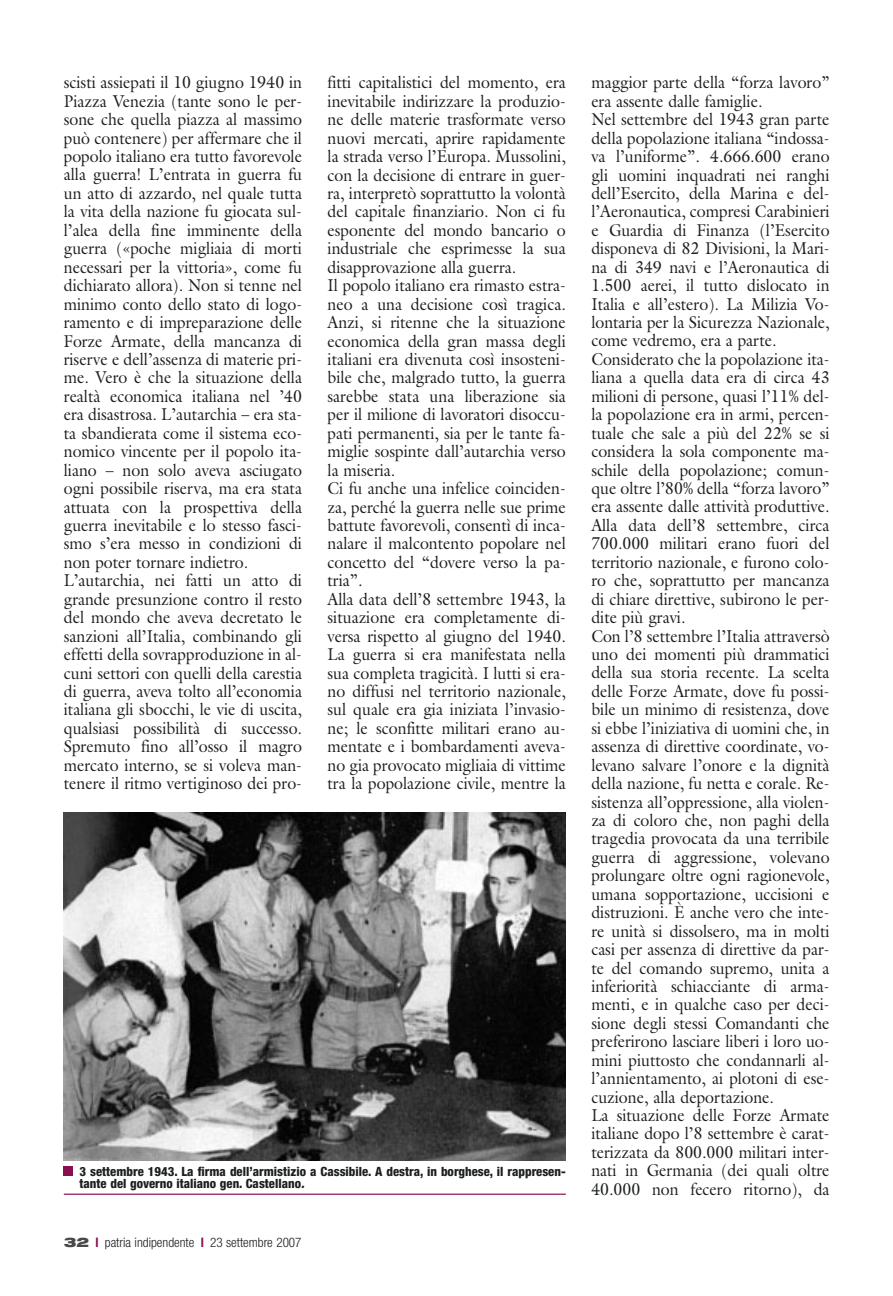
<style>
.page{position:relative;width:893px;height:1296px;background:#fff}
.page>*{position:absolute;margin:0;border:0;box-sizing:border-box;transform-origin:0 0}
.t1{font:17.25px/18.5px "Galliard";color:#1c1f20;scale:.92 1}
.t2{font:300 condensed 13.2px "Helvetica Neue";color:#1c1f20}
.t3{font:800 condensed 12.75px/12.8px "Helvetica Neue";color:#1c1f20}
.s1{font-style:italic}
.s2{font-weight:900;font-stretch:expanded;color:#47494a}
.s3{font-weight:700;color:#880f50}
</style>
<div class="page">
<img style="left:64px;top:812px;width:502px;height:349px">
<hr style="left:64px;top:1194px;width:502px;height:1px;background:#880f50">
<div style="left:64px;top:1166px;width:9px;height:10px;background:#880f50"></div>
<p class="t1" style="left:64px;top:75px;width:260px">scisti assiepati il 10 giugno 1940 in Piazza Venezia (tante sono le per&shy;sone che quella piazza al massimo può contenere) per affermare che il popolo italiano era tutto favorevole alla guerra! L’entrata in guerra fu un atto di azzardo, nel quale tutta la vita della nazione fu giocata sul&shy;l’alea della fine imminente della guerra («poche migliaia di morti necessari per la vittoria», come fu dichiarato allora). Non si tenne nel minimo conto dello stato di logo&shy;ramento e di impreparazione delle Forze Armate, della mancanza di riserve e dell’assenza di materie pri&shy;me. Vero è che la situazione della realtà economica italiana nel ’40 era disastrosa. L’autarchia – era sta&shy;ta sbandierata come il sistema eco&shy;nomico vincente per il popolo ita&shy;liano – non solo aveva asciugato ogni possibile riserva, ma era stata attuata con la prospettiva della guerra inevitabile e lo stesso fasci&shy;smo s’era messo in condizioni di non poter tornare indietro.<br>L’autarchia, nei fatti un atto di grande presunzione contro il resto del mondo che aveva decretato le sanzioni all’Italia, combinando gli effetti della sovrapproduzione in al&shy;cuni settori con quelli della carestia di guerra, aveva tolto all’economia italiana gli sbocchi, le vie di uscita, qualsiasi possibilità di successo.<br>Spremuto fino all’osso il magro mercato interno, se si voleva man&shy;tenere il ritmo vertiginoso dei pro-</p>
<p class="t1" style="left:327px;top:75px;width:260px">fitti capitalistici del momento, era inevitabile indirizzare la produzio&shy;ne delle materie trasformate verso nuovi mercati, aprire rapidamente la strada verso l’Europa. Mussolini, con la decisione di entrare in guer&shy;ra, interpretò soprattutto la volontà del capitale finanziario. Non ci fu esponente del mondo bancario o industriale che esprimesse la sua disapprovazione alla guerra.<br>Il popolo italiano era rimasto estra&shy;neo a una decisione così tragica.<br>Anzi, si ritenne che la situazione economica della gran massa degli italiani era divenuta così insosteni&shy;bile che, malgrado tutto, la guerra sarebbe stata una liberazione sia per il milione di lavoratori disoccu&shy;pati permanenti, sia per le tante fa&shy;miglie sospinte dall’autarchia verso la miseria.<br>Ci fu anche una infelice coinciden&shy;za, perché la guerra nelle sue prime battute favorevoli, consentì di inca&shy;nalare il malcontento popolare nel concetto del “dovere verso la pa&shy;tria”.<br>Alla data dell’8 settembre 1943, la situazione era completamente di&shy;versa rispetto al giugno del 1940.<br>La guerra si era manifestata nella sua completa tragicità. I lutti si era&shy;no diffusi nel territorio nazionale, sul quale era gia iniziata l’invasio&shy;ne; le sconfitte militari erano au&shy;mentate e i bombardamenti aveva&shy;no gia provocato migliaia di vittime tra la popolazione civile, mentre la</p>
<p class="t1" style="left:591px;top:75px;width:260px">maggior parte della “forza lavoro” era assente dalle famiglie.<br>Nel settembre del 1943 gran parte della popolazione italiana “indossa&shy;va l’uniforme”. 4.666.600 erano gli uomini inquadrati nei ranghi dell’Esercito, della Marina e del&shy;l’Aeronautica, compresi Carabinieri e Guardia di Finanza (l’Esercito disponeva di 82 Divisioni, la Mari&shy;na di 349 navi e l’Aeronautica di 1.500 aerei, il tutto dislocato in Italia e all’estero). La Milizia Vo&shy;lontaria per la Sicurezza Nazionale, come vedremo, era a parte.<br>Considerato che la popolazione ita&shy;liana a quella data era di circa 43 milioni di persone, quasi l’11% del&shy;la popolazione era in armi, percen&shy;tuale che sale a più del 22% se si considera la sola componente ma&shy;schile della popolazione; comun&shy;que oltre l’80% della “forza lavoro” era assente dalle attività produttive.<br>Alla data dell’8 settembre, circa 700.000 militari erano fuori del territorio nazionale, e furono colo&shy;ro che, soprattutto per mancanza di chiare direttive, subirono le per&shy;dite più gravi.<br>Con l’8 settembre l’Italia attraversò uno dei momenti più drammatici della sua storia recente. La scelta delle Forze Armate, dove fu possi&shy;bile un minimo di resistenza, dove si ebbe l’iniziativa di uomini che, in assenza di direttive coordinate, vo&shy;levano salvare l’onore e la dignità della nazione, fu netta e corale. Re&shy;sistenza all’oppressione, alla violen&shy;za di coloro che, non paghi della tragedia provocata da una terribile guerra di aggressione, volevano prolungare oltre ogni ragionevole, umana sopportazione, uccisioni e distruzioni. È anche vero che inte&shy;re unità si dissolsero, ma in molti casi per assenza di direttive da par&shy;te del comando supremo, unita a inferiorità schiacciante di arma&shy;menti, e in qualche caso per deci&shy;sione degli stessi Comandanti che preferirono lasciare liberi i loro uo&shy;mini piuttosto che condannarli al&shy;l’annientamento, ai plotoni di ese&shy;cuzione, alla deportazione.<br>La situazione delle Forze Armate italiane dopo l’8 settembre è carat&shy;terizzata da 800.000 militari inter&shy;nati in Germania (dei quali oltre 40.000 non fecero ritorno), da</p>
<p class="t3" style="left:80px;top:1166px;width:487px">3 settembre 1943. La firma dell’armistizio a Cassibile. A destra, in borghese, il rappresen&shy;tante del governo italiano gen. Castellano<span class="s1">.</span></p>
<p class="t2" style="left:64px;top:1238px;width:239px"><span class="s2">32</span> <span class="s3">l</span> patria indipendente <span class="s3">l</span> 23 settembre 2007</p>
</div>
